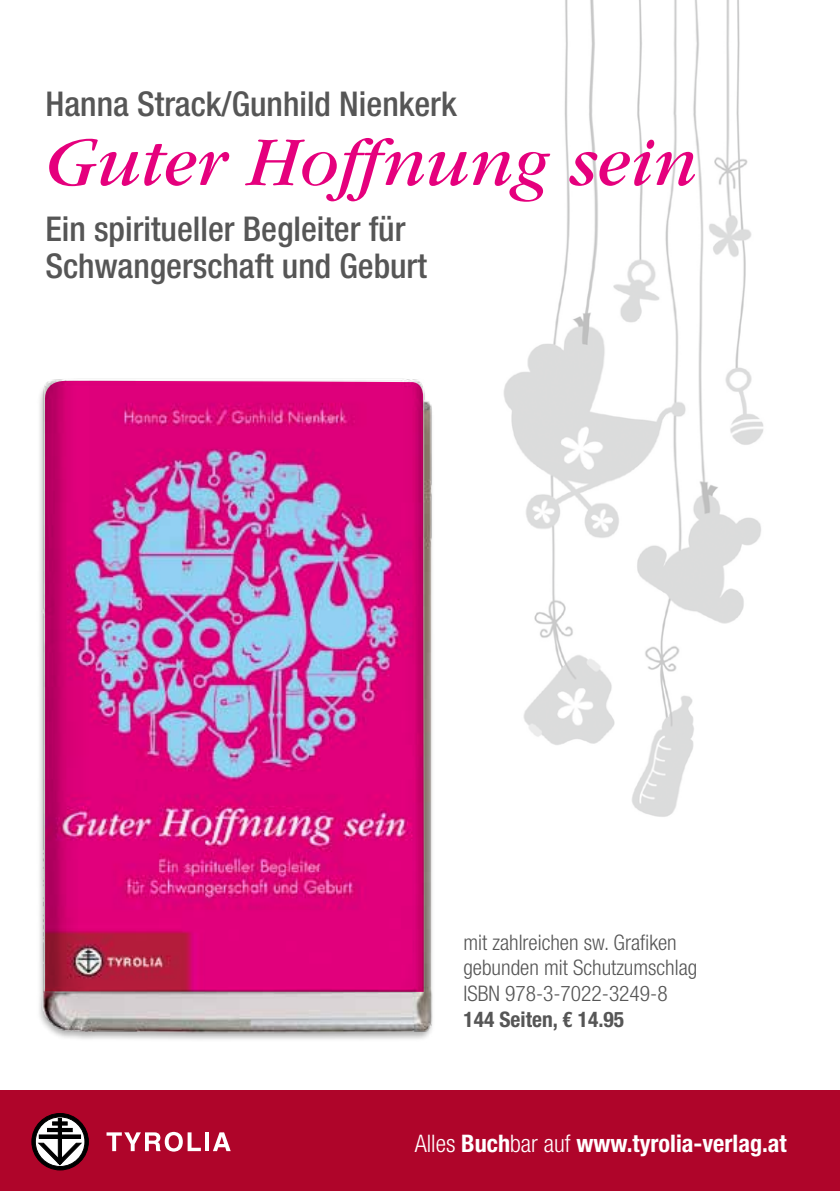
<style>
.page{position:relative;width:840px;height:1191px;background:#fff}
.page>*{position:absolute;margin:0;border:0;box-sizing:border-box;transform-origin:0 0}
.t1{font:italic 72.2px "Garamond";color:#e5007d}
.t2{font:500 condensed 34.2px/37.8px "Helvetica Neue LT Std";color:#565656}
.t3{font:700 condensed 24.2px "Helvetica Neue LT Std";color:#fff}
.t4{font:300 condensed 21.4px/25.8px "Helvetica Neue LT Std";color:#565656}
.t5{font:700 condensed 21.4px "Helvetica Neue LT Std";color:#565656}
.s1{font-weight:300}
</style>
<div class="page">
<img style="left:527px;top:0;width:237px;height:817px">
<div style="left:0;top:1090px;width:839px;height:101px;background:#af052a"></div>
<svg style="left:31px;top:1113px;width:58px;height:57px"></svg>
<div style="left:58px;top:1118px;width:3px;height:45px;background:#000;border:1px solid #000"></div>
<svg style="left:53px;top:1121px;width:14px;height:4px"></svg>
<div style="left:48px;top:1128px;width:24px;height:3px;border:1px solid #000"></div>
<div style="left:39px;top:1135px;width:41px;height:3px;border:1px solid #000"></div>
<svg style="left:106px;top:1131px;width:95px;height:20px"></svg>
<hr style="left:205px;top:1132px;width:4px;height:19px;background:#fff">
<svg style="left:213px;top:1132px;width:17px;height:19px"></svg>
<img style="left:39px;top:367px;width:499px;height:673px">
<img style="left:44px;top:381px;width:379px;height:610px">
<p class="t2" style="left:45px;top:84px;width:412px">Hanna Strack/Gunhild Nienkerk</p>
<h1 class="t1" style="left:45px;top:125px;width:653px">Guter Hoffnung sein</h1>
<p class="t2" style="left:45px;top:209px;width:383px">Ein spiritueller Begleiter für<br>Schwangerschaft und Geburt</p>
<p class="t4" style="left:463px;top:929px;width:235px">mit zahlreichen sw. Grafiken gebunden mit Schutzumschlag<br>ISBN 978-3-7022-3249-8</p>
<p class="t5" style="left:463px;top:1006px;width:162px">144 Seiten, € 14.95</p>
<p class="t3" style="left:414px;top:1128px;width:373px"><span class="s1">Alles</span> Buch<span class="s1">bar auf</span> www.tyrolia-verlag.at</p>
</div>
